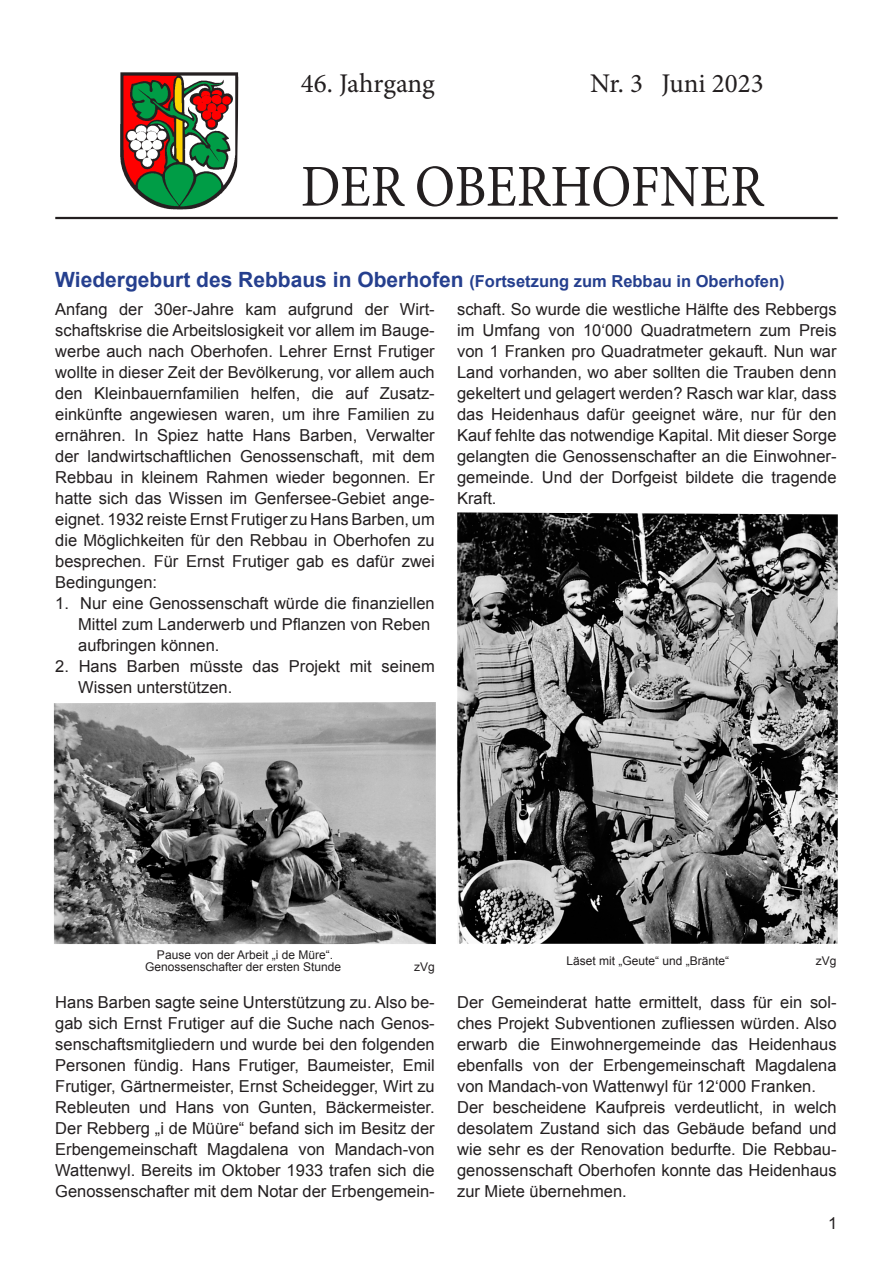
<style>
.page{position:relative;width:893px;height:1263px;background:#fff}
.page>*{position:absolute;margin:0;border:0;box-sizing:border-box;transform-origin:0 0}
.t1{font:59.4px "Minion Pro";color:#231f20;scale:.91 1}
.t2{font:27px "Minion Pro";color:#231f20}
.t3{font:700 21px "Arial";color:#253f8e}
.t4{font:16.5px/21px "Arial";color:#231f20;text-align:justify}
.t5{font:12px/12px "Arial";color:#231f20;text-align:center}
.s1{font-size:16.5px}
</style>
<div class="page">
<hr style="left:55px;top:217px;width:783px;height:2px;background:#231f20">
<img style="left:54px;top:702px;width:382px;height:242px">
<img style="left:120px;top:72px;width:119px;height:137px">
<img style="left:457px;top:512px;width:381px;height:432px">
<h2 class="t2" style="left:301px;top:65px;width:135px">46. Jahrgang</h2>
<h2 class="t2" style="left:590px;top:65px;width:175px">Nr. 3 Juni 2023</h2>
<h1 class="t1" style="left:301px;top:147px;width:510px">DER OBERHOFNER</h1>
<p class="t3" style="left:55px;top:266px;width:731px">Wiedergeburt des Rebbaus in Oberhofen <span class="s1">(Fortsetzung zum Rebbau in Oberhofen)</span></p>
<p class="t4" style="left:55px;top:299px;width:381px">Anfang der 30er-Jahre kam aufgrund der Wirt&shy;schaftskrise die Arbeitslosigkeit vor allem im Bauge&shy;werbe auch nach Oberhofen. Lehrer Ernst Frutiger wollte in dieser Zeit der Bevölkerung, vor allem auch den Kleinbauernfamilien helfen, die auf Zusatz&shy;einkünfte angewiesen waren, um ihre Familien zu ernähren. In Spiez hatte Hans Barben, Verwalter der landwirtschaftlichen Genossenschaft, mit dem Rebbau in kleinem Rahmen wieder begonnen. Er hatte sich das Wissen im Genfersee-Gebiet ange&shy;eignet. 1932 reiste Ernst Frutiger zu Hans Barben, um die Möglichkeiten für den Rebbau in Oberhofen zu besprechen. Für Ernst Frutiger gab es dafür zwei Bedingungen:</p>
<p class="t4" style="left:78px;top:593px;width:358px;text-align:left;text-indent:-23px">1. Nur eine Genossenschaft würde die finanziellen<br>Mittel zum Landerwerb und Pflanzen von Reben aufbringen können.</p>
<p class="t4" style="left:78px;top:656px;width:358px;text-indent:-23px">2. Hans Barben müsste das Projekt mit seinem<br>Wissen unterstützen.</p>
<p class="t4" style="left:457px;top:299px;width:381px">schaft. So wurde die westliche Hälfte des Rebbergs im Umfang von 10‘000 Quadratmetern zum Preis von 1 Franken pro Quadratmeter gekauft. Nun war Land vorhanden, wo aber sollten die Trauben denn gekeltert und gelagert werden? Rasch war klar, dass das Heidenhaus dafür geeignet wäre, nur für den Kauf fehlte das notwendige Kapital. Mit dieser Sorge gelangten die Genossenschafter an die Einwohner&shy;gemeinde. Und der Dorfgeist bildete die tragende Kraft.</p>
<p class="t5" style="left:145px;top:949px;width:198px">Pause von der Arbeit „i de Müre“.<br>Genossenschafter der ersten Stunde</p>
<p class="t5" style="left:414px;top:961px;width:22px">zVg</p>
<p class="t4" style="left:55px;top:992px;width:381px">Hans Barben sagte seine Unterstützung zu. Also be&shy;gab sich Ernst Frutiger auf die Suche nach Genos&shy;senschaftsmitgliedern und wurde bei den folgenden Personen fündig. Hans Frutiger, Baumeister, Emil Frutiger, Gärtnermeister, Ernst Scheidegger, Wirt zu Rebleuten und Hans von Gunten, Bäckermeister.<br>Der Rebberg „i de Müüre“ befand sich im Besitz der Erbengemeinschaft Magdalena von Mandach-von Wattenwyl. Bereits im Oktober 1933 trafen sich die Genossenschafter mit dem Notar der Erbengemein-</p>
<p class="t5" style="left:567px;top:955px;width:164px">Läset mit „Geute“ und „Bränte“</p>
<p class="t5" style="left:816px;top:955px;width:22px">zVg</p>
<p class="t4" style="left:457px;top:992px;width:381px;text-align:left">Der Gemeinderat hatte ermittelt, dass für ein sol&shy;ches Projekt Subventionen zufliessen würden. Also erwarb die Einwohnergemeinde das Heidenhaus ebenfalls von der Erbengemeinschaft Magdalena von Mandach-von Wattenwyl für 12‘000 Franken.<br>Der bescheidene Kaufpreis verdeutlicht, in welch desolatem Zustand sich das Gebäude befand und wie sehr es der Renovation bedurfte. Die Rebbau&shy;genossenschaft Oberhofen konnte das Heidenhaus zur Miete übernehmen.</p>
<p class="t4" style="left:828px;top:1213px;width:11px">1</p>
</div>
